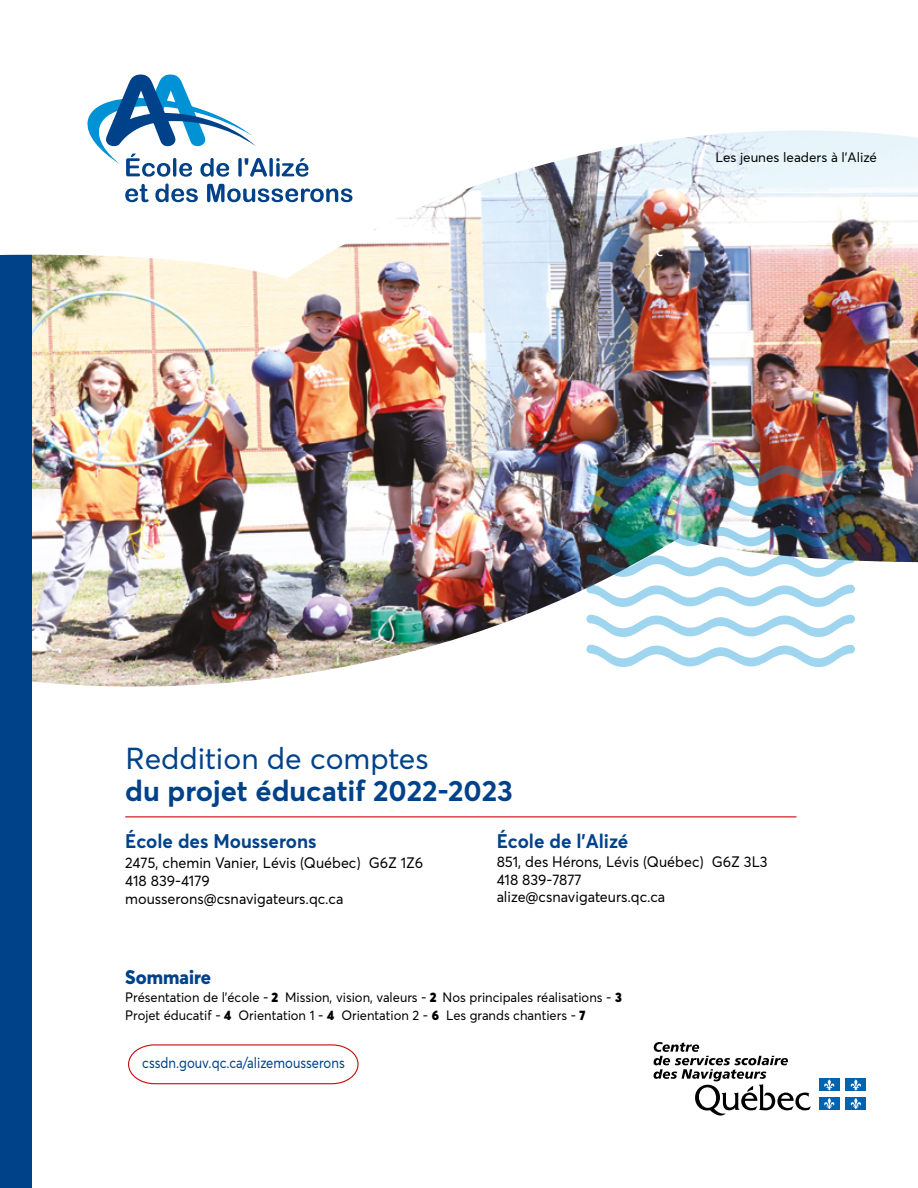
<style>
.page{position:relative;width:918px;height:1188px;background:#fff}
.page>*{position:absolute;margin:0;border:0;box-sizing:border-box;transform-origin:0 0}
.t1{font:30px "Averta";color:#004289}
.t2{font:700 28.95px "Averta";color:#004289}
.t3{font:700 19.5px "Averta";color:#004289;scale:.96 1}
.t4{font:800 19.5px "Averta";color:#004289;scale:.96 1}
.t5{font:15px/18px "Averta";color:#000;scale:.96 1}
.t6{font:15px "Averta";color:#004289;scale:.87 1}
.t7{font:13.5px/18px "Averta";color:#000;scale:.96 1}
.t8{font:13.5px "Averta";color:#000}
.s1{font-weight:900}
</style>
<div class="page">
<img style="left:31px;top:360px;width:887px;height:97px">
<img style="left:31px;top:457px;width:887px;height:424px">
<div style="left:0;top:249px;width:31px;height:939px;background:#004289"></div>
<svg style="left:654px;top:1042px;width:157px;height:74px"></svg>
<div style="left:819px;top:1079px;width:21px;height:12px;background:#0063af"></div>
<svg style="left:824px;top:1079px;width:11px;height:12px"></svg>
<div style="left:846px;top:1079px;width:20px;height:12px;background:#0063af"></div>
<svg style="left:850px;top:1079px;width:11px;height:12px"></svg>
<div style="left:819px;top:1097px;width:21px;height:13px;background:#0063af"></div>
<svg style="left:824px;top:1098px;width:11px;height:11px"></svg>
<div style="left:846px;top:1097px;width:20px;height:13px;background:#0063af"></div>
<svg style="left:850px;top:1098px;width:11px;height:11px"></svg>
<svg style="left:128px;top:1044px;width:231px;height:41px"></svg>
<img style="left:0;top:74px;width:918px;height:286px">
<svg style="left:85px;top:75px;width:223px;height:102px"></svg>
<svg style="left:125px;top:184px;width:24px;height:18px"></svg>
<svg style="left:155px;top:183px;width:43px;height:19px"></svg>
<svg style="left:207px;top:184px;width:145px;height:18px"></svg>
<hr style="left:125px;top:816px;width:672px;height:1px;background:#c40d0e">
<img style="left:586px;top:464px;width:269px;height:24px">
<img style="left:586px;top:494px;width:269px;height:24px">
<img style="left:586px;top:524px;width:269px;height:24px">
<svg style="left:586px;top:554px;width:269px;height:24px"></svg>
<svg style="left:586px;top:585px;width:269px;height:23px"></svg>
<svg style="left:586px;top:615px;width:269px;height:23px"></svg>
<svg style="left:586px;top:645px;width:269px;height:24px"></svg>
<p class="t8" style="left:716px;top:148px;width:163px">Les jeunes leaders à l’Alizé</p>
<h1 class="t1" style="left:125px;top:740px;width:305px">Reddition de comptes</h1>
<h2 class="t2" style="left:125px;top:773px;width:389px">du projet éducatif 2022-2023</h2>
<h3 class="t3" style="left:125px;top:829px;width:201px">École des Mousserons</h3>
<p class="t5" style="left:125px;top:854px;width:312px">2475, chemin Vanier, Lévis (Québec) G6Z 1Z6<br>418 839-4179 mousserons@csnavigateurs.qc.ca</p>
<h3 class="t3" style="left:497px;top:829px;width:139px">École de l’Alizé</h3>
<p class="t5" style="left:497px;top:853px;width:284px">851, des Hérons, Lévis (Québec) G6Z 3L3<br>418 839-7877</p>
<p class="t5" style="left:497px;top:887px;width:177px">alize@csnavigateurs.qc.ca</p>
<h3 class="t4" style="left:125px;top:964px;width:91px">Sommaire</h3>
<p class="t7" style="left:125px;top:988px;width:519px">Présentation de l’école - <span class="s1">2</span> Mission, vision, valeurs - <span class="s1">2</span> Nos principales réalisations - <span class="s1">3<br></span>Projet éducatif - <span class="s1">4</span> Orientation 1 - <span class="s1">4</span> Orientation 2 - <span class="s1">6</span> Les grands chantiers - <span class="s1">7</span></p>
<p class="t6" style="left:142px;top:1053px;width:234px">cssdn.gouv.qc.ca/alizemousserons</p>
</div>
